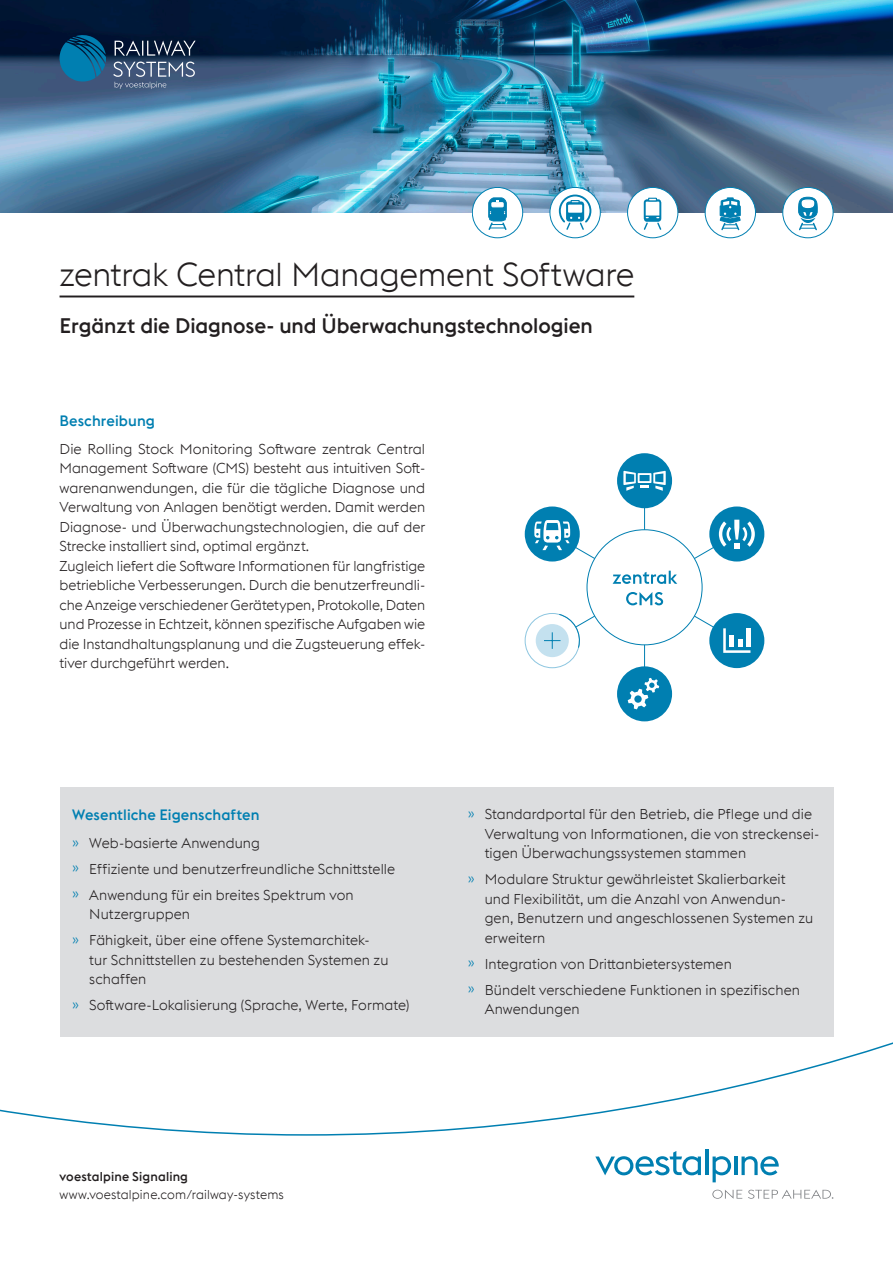
<style>
.page{position:relative;width:893px;height:1263px;background:#fff}
.page>*{position:absolute;margin:0;border:0;box-sizing:border-box;transform-origin:0 0}
.HL-1-schwarz{font:300 33px "voestalpine";letter-spacing:-.01em;color:#231f20}
.Sub-HL-1{font:500 21px "voestalpine";letter-spacing:-.005em;color:#231f20}
.Sub-HL-2-boe{font:500 15px "voestalpine";letter-spacing:.005em;color:#007fb1}
.Copy{font:300 14.25px/19.5px "voestalpine";letter-spacing:.005em;color:#231f20}
.Webadresse{font:300 12.75px "voestalpine";letter-spacing:.01em;color:#231f20}
.Companyname{font:500 12.75px "voestalpine";letter-spacing:.01em;color:#231f20}
.s1{color:#007fb1}
</style>
<div class="page">
<div style="left:60px;top:787px;width:773px;height:249px;background:#dcdddf"></div>
<hr style="left:60px;top:295px;width:574px;height:2px;background:#231f20">
<hr style="left:644px;top:505px;width:1px;height:165px;background:#007fb1">
<div style="left:709px;top:506px;width:55px;height:55px;background:#007fb1;border-radius:50%"></div>
<div style="left:525px;top:506px;width:55px;height:55px;background:#007fb1;border-radius:50%"></div>
<div style="left:709px;top:613px;width:55px;height:55px;background:#007fb1;border-radius:50%"></div>
<div style="left:617px;top:666px;width:55px;height:55px;background:#007fb1;border-radius:50%"></div>
<svg style="left:628px;top:678px;width:31px;height:31px"></svg>
<div style="left:617px;top:453px;width:55px;height:55px;background:#007fb1;border-radius:50%"></div>
<svg style="left:623px;top:471px;width:43px;height:20px"></svg>
<div style="left:536px;top:624px;width:33px;height:33px;background:#c4e1ef;border-radius:50%"></div>
<svg style="left:534px;top:520px;width:221px;height:133px"></svg>
<img style="left:0;top:0;width:893px;height:213px">
<svg style="left:59px;top:34px;width:47px;height:48px;background:#08608c"></svg>
<svg style="left:115px;top:41px;width:81px;height:15px"></svg>
<svg style="left:113px;top:62px;width:82px;height:27px;background:#5b708e"></svg>
<svg style="left:0;top:1042px;width:893px;height:94px"></svg>
<svg style="left:595px;top:1151px;width:106px;height:24px"></svg>
<hr style="left:705px;top:1149px;width:3px;height:26px;background:#007fb1">
<svg style="left:713px;top:1156px;width:18px;height:26px"></svg>
<hr style="left:734px;top:1156px;width:3px;height:19px;background:#007fb1">
<svg style="left:741px;top:1156px;width:38px;height:19px"></svg>
<svg style="left:712px;top:1190px;width:30px;height:9px"></svg>
<svg style="left:748px;top:1190px;width:85px;height:9px"></svg>
<div style="left:783px;top:187px;width:50px;height:51px;background:#fff;border-radius:50%"></div>
<div style="left:782px;top:187px;width:51px;height:51px;border:1px solid #007fb1;border-radius:50%"></div>
<svg style="left:798px;top:196px;width:20px;height:35px"></svg>
<div style="left:705px;top:187px;width:50px;height:51px;background:#fff;border-radius:50%"></div>
<div style="left:705px;top:187px;width:51px;height:51px;border:1px solid #007fb1;border-radius:50%"></div>
<svg style="left:720px;top:197px;width:21px;height:34px"></svg>
<svg style="left:550px;top:187px;width:50px;height:51px"></svg>
<div style="left:550px;top:187px;width:51px;height:51px;border:1px solid #007fb1;border-radius:50%"></div>
<svg style="left:558px;top:194px;width:34px;height:37px"></svg>
<div style="left:472px;top:187px;width:51px;height:51px;background:#fff;border-radius:50%"></div>
<div style="left:472px;top:187px;width:51px;height:51px;border:1px solid #007fb1;border-radius:50%"></div>
<svg style="left:488px;top:197px;width:19px;height:33px"></svg>
<div style="left:628px;top:187px;width:50px;height:51px;background:#fff;border-radius:50%"></div>
<div style="left:627px;top:187px;width:51px;height:51px;border:1px solid #007fb1;border-radius:50%"></div>
<svg style="left:643px;top:198px;width:19px;height:32px"></svg>
<p class="HL-1-schwarz" style="left:60px;top:255px;width:576px">zentrak Central Management Software</p>
<p class="Sub-HL-1" style="left:60px;top:312px;width:535px">Ergänzt die Diagnose- und Überwachungstechnologien</p>
<p class="Sub-HL-2-boe" style="left:60px;top:411px;width:97px">Beschreibung</p>
<p class="Copy" style="left:60px;top:439px;width:367px;text-align:justify">Die Rolling Stock Monitoring Software zentrak Central Management Software (CMS) besteht aus intuitiven Soft&shy;warenanwendungen, die für die tägliche Diagnose und Verwaltung von Anlagen benötigt werden. Damit werden Diagnose- und Überwachungstechnologien, die auf der Strecke installiert sind, optimal ergänzt.</p>
<p class="Copy" style="left:60px;top:556px;width:367px;text-align:justify">Zugleich liefert die Software Informationen für langfristige betriebliche Verbesserungen. Durch die benutzerfreundli&shy;che Anzeige verschiedener Gerätetypen, Protokolle, Daten und Prozesse in Echtzeit, können spezifische Aufgaben wie die Instandhaltungsplanung und die Zugsteuerung effek&shy;tiver durchgeführt werden.</p>
<p class="Sub-HL-2-boe" style="left:72px;top:806px;width:189px">Wesentliche Eigenschaften</p>
<p class="Copy" style="left:72px;top:833px;width:189px"><span class="s1">»</span> Web-basierte Anwendung</p>
<p class="Copy" style="left:72px;top:859px;width:324px"><span class="s1">»</span> Effiziente und benutzerfreundliche Schnittstelle</p>
<p class="Copy" style="left:89px;top:885px;width:266px;text-indent:-17px"><span class="s1">»</span> Anwendung für ein breites Spektrum von<br>Nutzergruppen</p>
<p class="Copy" style="left:89px;top:930px;width:301px;text-indent:-17px"><span class="s1">»</span> Fähigkeit, über eine offene Systemarchitek&shy;tur Schnittstellen zu bestehenden Systemen zu schaffen</p>
<p class="Copy" style="left:72px;top:995px;width:339px"><span class="s1">»</span> Software-Lokalisierung (Sprache, Werte, Formate)</p>
<p class="Copy" style="left:485px;top:805px;width:336px;text-indent:-17px"><span class="s1">»</span> Standardportal für den Betrieb, die Pflege und die<br>Verwaltung von Informationen, die von streckensei&shy;tigen Überwachungssystemen stammen</p>
<p class="Copy" style="left:485px;top:870px;width:330px;text-indent:-17px"><span class="s1">»</span> Modulare Struktur gewährleistet Skalierbarkeit und Flexibilität, um die Anzahl von Anwendun&shy;gen, Benutzern und angeschlossenen Systemen zu erweitern</p>
<p class="Copy" style="left:468px;top:954px;width:266px"><span class="s1">»</span> Integration von Drittanbietersystemen</p>
<p class="Copy" style="left:485px;top:980px;width:317px;text-indent:-17px"><span class="s1">»</span> Bündelt verschiedene Funktionen in spezifischen<br>Anwendungen</p>
<p class="Companyname" style="left:60px;top:1168px;width:130px">voestalpine Signaling</p>
<p class="Webadresse" style="left:60px;top:1187px;width:226px">www.voestalpine.com/railway-systems</p>
</div>
